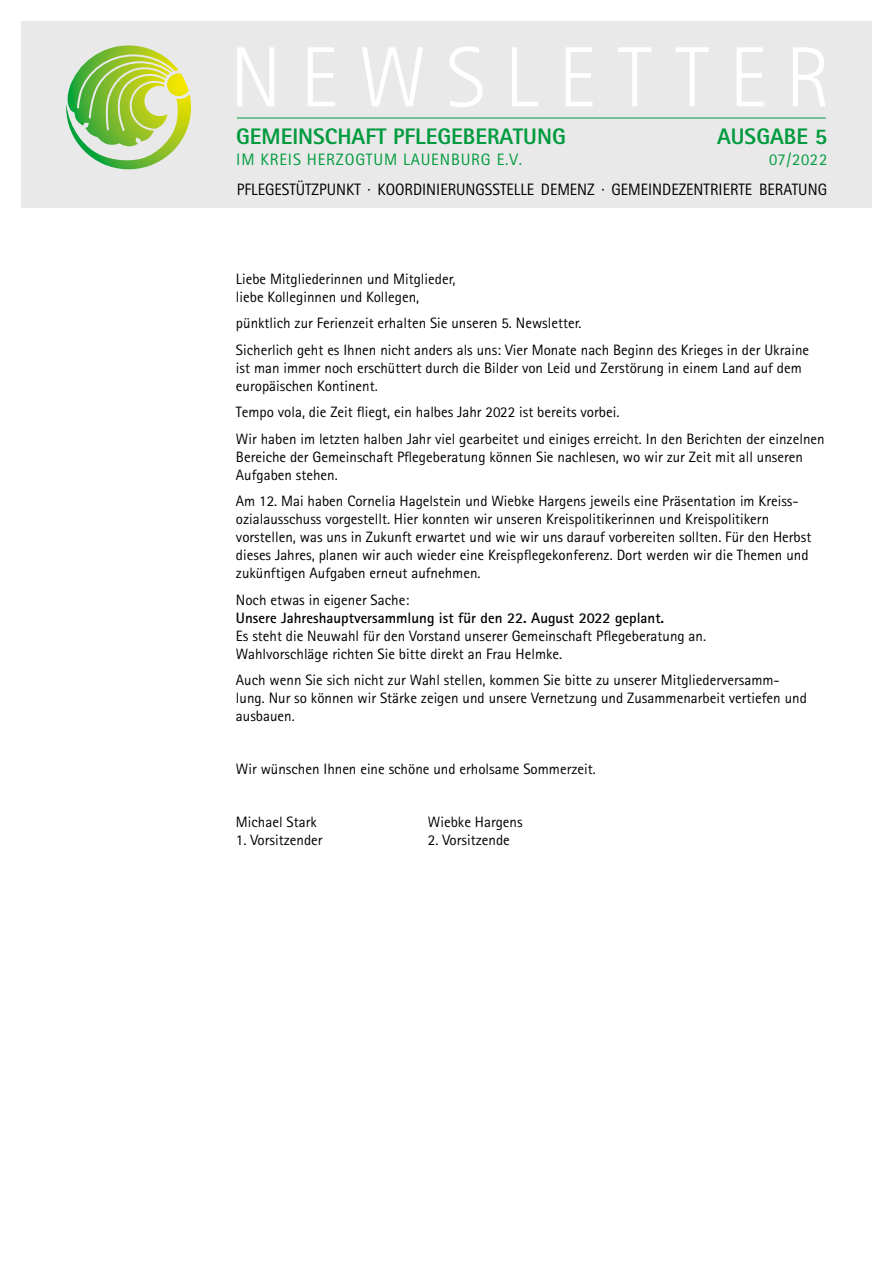
<style>
.page{position:relative;width:893px;height:1263px;background:#fff}
.page>*{position:absolute;margin:0;border:0;box-sizing:border-box;transform-origin:0 0}
.t1{font:300 85.5px "Rotis Sans Serif";letter-spacing:.235em;color:#fff}
.t2{font:800 22.5px "Rotis Sans Serif";color:#009b3e}
.t3{font:16.5px "Rotis Sans Serif";color:#000;scale:.96 1}
.t4{font:16.5px "Rotis Sans Serif";letter-spacing:.05em;color:#009b3e}
.t5{font:15px/18px "Rotis Sans Serif";color:#000}
.t6{font:700 15px "Rotis Sans Serif";color:#000}
</style>
<div class="page">
<div style="left:21px;top:21px;width:851px;height:187px;background:#e9e9e9"></div>
<svg style="left:66px;top:45px;width:125px;height:124px"></svg>
<hr style="left:237px;top:118px;width:589px;height:1px;background:#009b3e">
<h1 class="t1" style="left:230px;top:28px;width:603px">NEWSLETTER</h1>
<h2 class="t2" style="left:236px;top:122px;width:331px">GEMEINSCHAFT PFLEGEBERATUNG</h2>
<p class="t4" style="left:236px;top:150px;width:287px">IM KREIS HERZOGTUM LAUENBURG E.V.</p>
<h2 class="t2" style="left:717px;top:122px;width:112px">AUSGABE 5</h2>
<p class="t4" style="left:769px;top:150px;width:60px">07/2022</p>
<p class="t3" style="left:237px;top:180px;width:616px">PFLEGESTÜTZPUNKT · KOORDINIERUNGSSTELLE DEMENZ · GEMEINDEZENTRIERTE BERATUNG</p>
<p class="t5" style="left:236px;top:269px;width:221px">Liebe Mitgliederinnen und Mitglieder, liebe Kolleginnen und Kollegen,</p>
<p class="t5" style="left:236px;top:310px;width:575px;line-height:26.5px">pünktlich zur Ferienzeit erhalten Sie unseren 5. Newsletter.<br>Sicherlich geht es Ihnen nicht anders als uns: Vier Monate nach Beginn des Krieges in der Ukraine</p>
<p class="t5" style="left:236px;top:358px;width:567px">ist man immer noch erschüttert durch die Bilder von Leid und Zerstörung in einem Land auf dem europäischen Kontinent.</p>
<p class="t5" style="left:236px;top:399px;width:590px;line-height:26.5px">Tempo vola, die Zeit fliegt, ein halbes Jahr 2022 ist bereits vorbei.<br>Wir haben im letzten halben Jahr viel gearbeitet und einiges erreicht. In den Berichten der einzelnen</p>
<p class="t5" style="left:236px;top:447px;width:569px">Bereiche der Gemeinschaft Pflegeberatung können Sie nachlesen, wo wir zur Zeit mit all unseren<br>Aufgaben stehen.</p>
<p class="t5" style="left:236px;top:492px;width:577px">Am 12. Mai haben Cornelia Hagelstein und Wiebke Hargens jeweils eine Präsentation im Kreiss&shy;ozialausschuss vorgestellt. Hier konnten wir unseren Kreispolitikerinnen und Kreispolitikern vorstellen, was uns in Zukunft erwartet und wie wir uns darauf vorbereiten sollten. Für den Herbst dieses Jahres, planen wir auch wieder eine Kreispflegekonferenz. Dort werden wir die Themen und zukünftigen Aufgaben erneut aufnehmen.</p>
<p class="t5" style="left:236px;top:590px;width:175px">Noch etwas in eigener Sache:</p>
<p class="t6" style="left:236px;top:608px;width:430px">Unsere Jahreshauptversammlung ist für den 22. August 2022 geplant.</p>
<p class="t5" style="left:236px;top:626px;width:472px">Es steht die Neuwahl für den Vorstand unserer Gemeinschaft Pflegeberatung an.<br>Wahlvorschläge richten Sie bitte direkt an Frau Helmke.</p>
<p class="t5" style="left:236px;top:671px;width:572px">Auch wenn Sie sich nicht zur Wahl stellen, kommen Sie bitte zu unserer Mitgliederversamm&shy;lung. Nur so können wir Stärke zeigen und unsere Vernetzung und Zusammenarbeit vertiefen und ausbauen.</p>
<p class="t5" style="left:236px;top:760px;width:361px">Wir wünschen Ihnen eine schöne und erholsame Sommerzeit.</p>
<p class="t5" style="left:236px;top:813px;width:82px">Michael Stark</p>
<p class="t5" style="left:428px;top:813px;width:96px">Wiebke Hargens</p>
<p class="t5" style="left:236px;top:831px;width:88px">1. Vorsitzender</p>
<p class="t5" style="left:428px;top:831px;width:83px">2. Vorsitzende</p>
</div>
